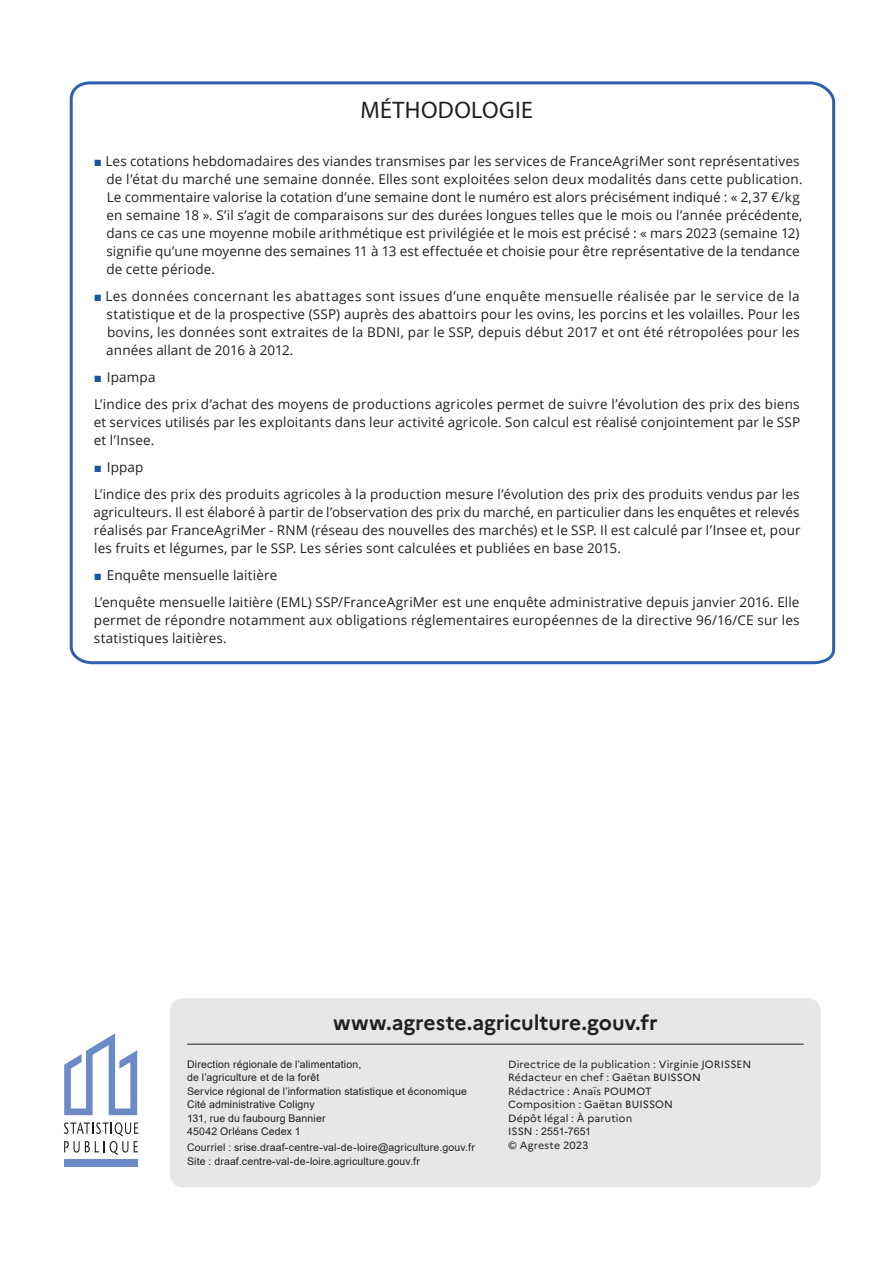
<style>
.page{position:relative;width:893px;height:1263px;background:#fff}
.page>*{position:absolute;margin:0;border:0;box-sizing:border-box;transform-origin:0 0}
.Titre_encadré{font:24px "Myriad Pro";letter-spacing:.015em;color:#231f20}
.t1{font:700 21px "Marianne";letter-spacing:-.005em;color:#231f20}
.Texte_Puce_Bleue{font:13.5px/18px "Open Sans";letter-spacing:.01em;color:#231f20;text-align:justify}
.t2{font:10.5px "Arial";letter-spacing:.015em;color:#231f20}
.t3{font:10.5px/13.5px "Marianne";letter-spacing:.015em;color:#231f20}
.s1{font-family:"Arial";color:#1e56a6}
.s2{font-family:"Arial"}
</style>
<div class="page">
<svg style="left:69px;top:81px;width:767px;height:584px"></svg>
<div style="left:64px;top:1159px;width:73px;height:8px;background:#6c8bc6"></div>
<svg style="left:64px;top:1122px;width:74px;height:33px"></svg>
<svg style="left:64px;top:1033px;width:73px;height:82px"></svg>
<div style="left:170px;top:998px;width:651px;height:189px;background:#e6e7e9;border-radius:13px"></div>
<hr style="left:187px;top:1044px;width:617px;height:1px;background:#231f20">
<p class="Titre_encadré" style="left:360px;top:95px;width:174px">MÉTHODOLOGIE</p>
<p class="Texte_Puce_Bleue" style="left:106px;top:152px;width:698px;text-align:left;text-indent:-13px"><span class="s1">■</span> Les cotations hebdomadaires des viandes transmises par les services de FranceAgriMer sont représentatives de l’état du marché une semaine donnée. Elles sont exploitées selon deux modalités dans cette publication.<br>Le commentaire valorise la cotation d’une semaine dont le numéro est alors précisément indiqué : « 2,37 €/kg en semaine 18 ». S’il s’agit de comparaisons sur des durées longues telles que le mois ou l’année précédente, dans ce cas une moyenne mobile arithmétique est privilégiée et le mois est précisé : « mars 2023 (semaine 12) signifie qu’une moyenne des semaines 11 à 13 est effectuée et choisie pour être représentative de la tendance de cette période.</p>
<p class="Texte_Puce_Bleue" style="left:106px;top:287px;width:695px;text-indent:-12px"><span class="s1">■</span> Les données concernant les abattages sont issues d’une enquête mensuelle réalisée par le service de la statistique et de la prospective (SSP) auprès des abattoirs pour les ovins, les porcins et les volailles. Pour les bovins, les données sont extraites de la BDNI, par le SSP, depuis début 2017 et ont été rétropolées pour les années allant de 2016 à 2012.</p>
<p class="Texte_Puce_Bleue" style="left:94px;top:368px;width:63px"><span class="s1">■</span> Ipampa</p>
<p class="Texte_Puce_Bleue" style="left:94px;top:395px;width:708px">L’indice des prix d’achat des moyens de productions agricoles permet de suivre l’évolution des prix des biens et services utilisés par les exploitants dans leur activité agricole. Son calcul est réalisé conjointement par le SSP et l’Insee.</p>
<p class="Texte_Puce_Bleue" style="left:94px;top:458px;width:51px"><span class="s1">■</span> Ippap</p>
<p class="Texte_Puce_Bleue" style="left:94px;top:485px;width:708px">L’indice des prix des produits agricoles à la production mesure l’évolution des prix des produits vendus par les agriculteurs. Il est élaboré à partir de l’observation des prix du marché, en particulier dans les enquêtes et relevés réalisés par FranceAgriMer - RNM (réseau des nouvelles des marchés) et le SSP. Il est calculé par l’Insee et, pour les fruits et légumes, par le SSP. Les séries sont calculées et publiées en base 2015.</p>
<p class="Texte_Puce_Bleue" style="left:94px;top:566px;width:185px"><span class="s1">■</span> Enquête mensuelle laitière</p>
<p class="Texte_Puce_Bleue" style="left:94px;top:593px;width:707px">L’enquête mensuelle laitière (EML) SSP/FranceAgriMer est une enquête administrative depuis janvier 2016. Elle permet de répondre notamment aux obligations réglementaires européennes de la directive 96/16/CE sur les statistiques laitières.</p>
<p class="t1" style="left:333px;top:1010px;width:326px">www.agreste.agriculture.gouv.fr</p>
<p class="t2" style="left:187px;top:1057px;width:176px">Direction régionale de l’alimentation,</p>
<p class="t2" style="left:187px;top:1070px;width:134px">de l’agriculture et de la forêt</p>
<p class="t2" style="left:187px;top:1084px;width:281px">Service régional de l’information statistique et économique</p>
<p class="t2" style="left:187px;top:1097px;width:129px">Cité administrative Coligny</p>
<p class="t2" style="left:187px;top:1111px;width:140px">131, rue du faubourg Bannier</p>
<p class="t2" style="left:187px;top:1124px;width:115px">45042 Orléans Cedex 1</p>
<p class="t2" style="left:187px;top:1140px;width:289px">Courriel : srise.draaf-centre-val-de-loire@agriculture.gouv.fr</p>
<p class="t2" style="left:187px;top:1153px;width:234px">Site : draaf.centre-val-de-loire.agriculture.gouv.fr</p>
<p class="t3" style="left:508px;top:1057px;width:245px">Directrice de la publication : Virginie JORISSEN</p>
<p class="t3" style="left:508px;top:1071px;width:194px">Rédacteur en chef : Gaëtan BUISSON</p>
<p class="t3" style="left:508px;top:1084px;width:145px">Rédactrice : Anaïs POUMOT</p>
<p class="t3" style="left:508px;top:1098px;width:166px">Composition : Gaëtan BUISSON</p>
<p class="t3" style="left:508px;top:1111px;width:126px">Dépôt légal : À parution<br>ISSN : <span class="s2">2551-7651</span></p>
<p class="t3" style="left:508px;top:1138px;width:82px">© Agreste 2023</p>
</div>
